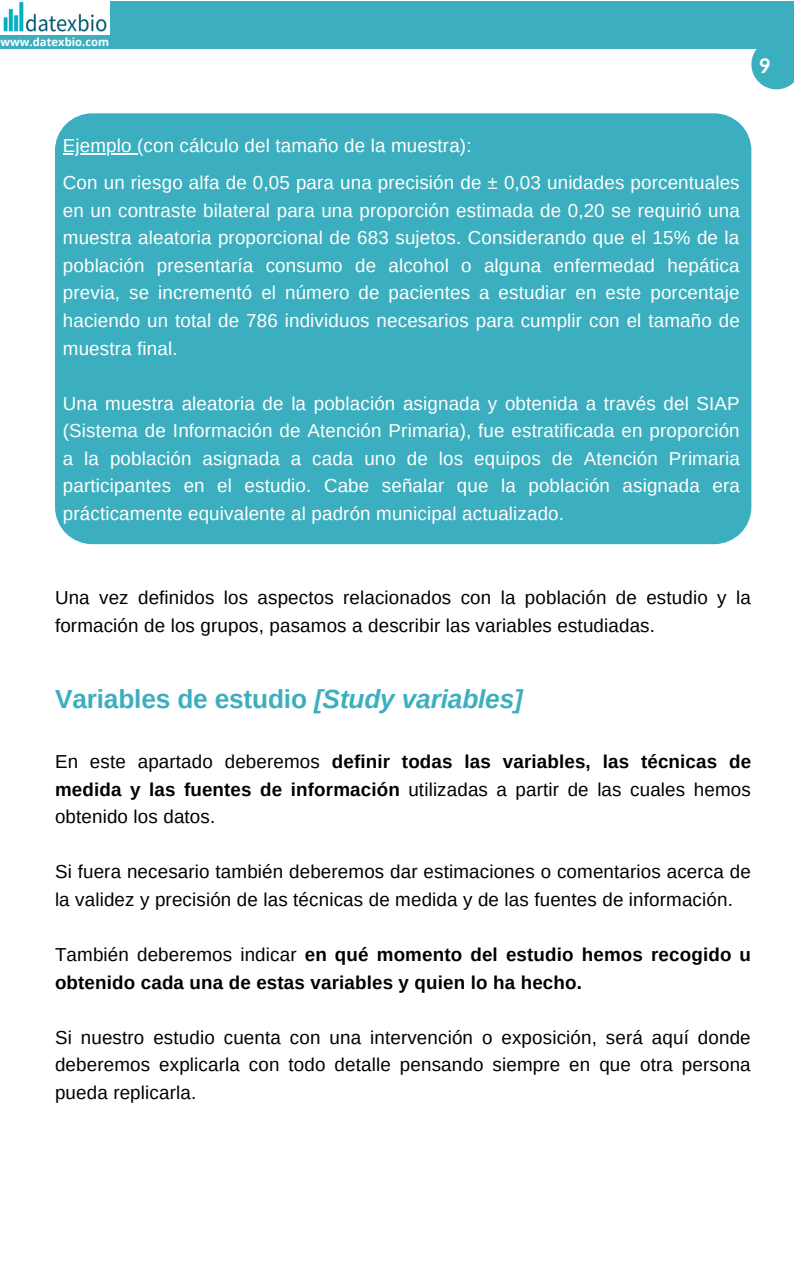
<style>
.page{position:relative;width:794px;height:1266px;background:#fff}
.page>*{position:absolute;margin:0;border:0;box-sizing:border-box;transform-origin:0 0}
.t1{font:700 26.25px "Arimo";letter-spacing:-.005em;color:#3bafbf}
.t2{font:700 22.5px "Carlito";color:#fff}
.t3{font:18.75px/27.6px "Arimo";letter-spacing:.01em;color:#fff;text-align:justify}
.t4{font:18.75px/27.6px "Arimo";letter-spacing:.01em;color:#000}
.t5{font:700 18.75px/27.6px "Arimo";letter-spacing:.01em;color:#000}
.t6{font:700 11.25px "Open Sans";color:#fff}
.s1{font-style:italic}
.s2{font-weight:700}
.s3{font-weight:400}
</style>
<div class="page">
<div style="left:55px;top:113px;width:695px;height:431px;background:#3bafbf"></div>
<hr style="left:63px;top:153px;width:74px;height:2px;background:#fff">
<svg style="left:751px;top:49px;width:42px;height:40px;background:#51b8c6"></svg>
<div style="left:0;top:1px;width:793px;height:48px;background:#3bafbf"></div>
<img style="left:0;top:1px;width:110px;height:33px">
<p class="t6" style="left:1px;top:34px;width:110px">www.datexbio.com</p>
<p class="t2" style="left:758px;top:56px;width:13px">9</p>
<p class="t3" style="left:63px;top:127px;width:678px;line-height:37.1px">Ejemplo (con cálculo del tamaño de la muestra):<br>Con un riesgo alfa de 0,05 para una precisión de ± 0,03 unidades porcentuales</p>
<p class="t3" style="left:63px;top:196px;width:678px">en un contraste bilateral para una proporción estimada de 0,20 se requirió una muestra aleatoria proporcional de 683 sujetos. Considerando que el 15% de la población presentaría consumo de alcohol o alguna enfermedad hepática previa, se incrementó el número de pacientes a estudiar en este porcentaje haciendo un total de 786 individuos necesarios para cumplir con el tamaño de muestra final.</p>
<p class="t3" style="left:63px;top:389px;width:678px">Una muestra aleatoria de la población asignada y obtenida a través del SIAP (Sistema de Información de Atención Primaria), fue estratificada en proporción a la población asignada a cada uno de los equipos de Atención Primaria participantes en el estudio. Cabe señalar que la población asignada era prácticamente equivalente al padrón municipal actualizado.</p>
<p class="t4" style="left:55px;top:584px;width:697px">Una vez definidos los aspectos relacionados con la población de estudio y la formación de los grupos, pasamos a describir las variables estudiadas.</p>
<h1 class="t1" style="left:55px;top:685px;width:469px">Variables de estudio <span class="s1">[Study variables]</span></h1>
<p class="t4" style="left:55px;top:747px;width:697px;text-align:justify">En este apartado deberemos <span class="s2">definir todas las variables, las técnicas de medida y las fuentes de información</span> utilizadas a partir de las cuales hemos obtenido los datos.</p>
<p class="t4" style="left:55px;top:858px;width:697px">Si fuera necesario también deberemos dar estimaciones o comentarios acerca de la validez y precisión de las técnicas de medida y de las fuentes de información.</p>
<p class="t5" style="left:55px;top:940px;width:697px"><span class="s3">También deberemos indicar</span> en qué momento del estudio hemos recogido u obtenido cada una de estas variables y quien lo ha hecho.</p>
<p class="t4" style="left:55px;top:1023px;width:696px;text-align:justify">Si nuestro estudio cuenta con una intervención o exposición, será aquí donde deberemos explicarla con todo detalle pensando siempre en que otra persona pueda replicarla.</p>
</div>
